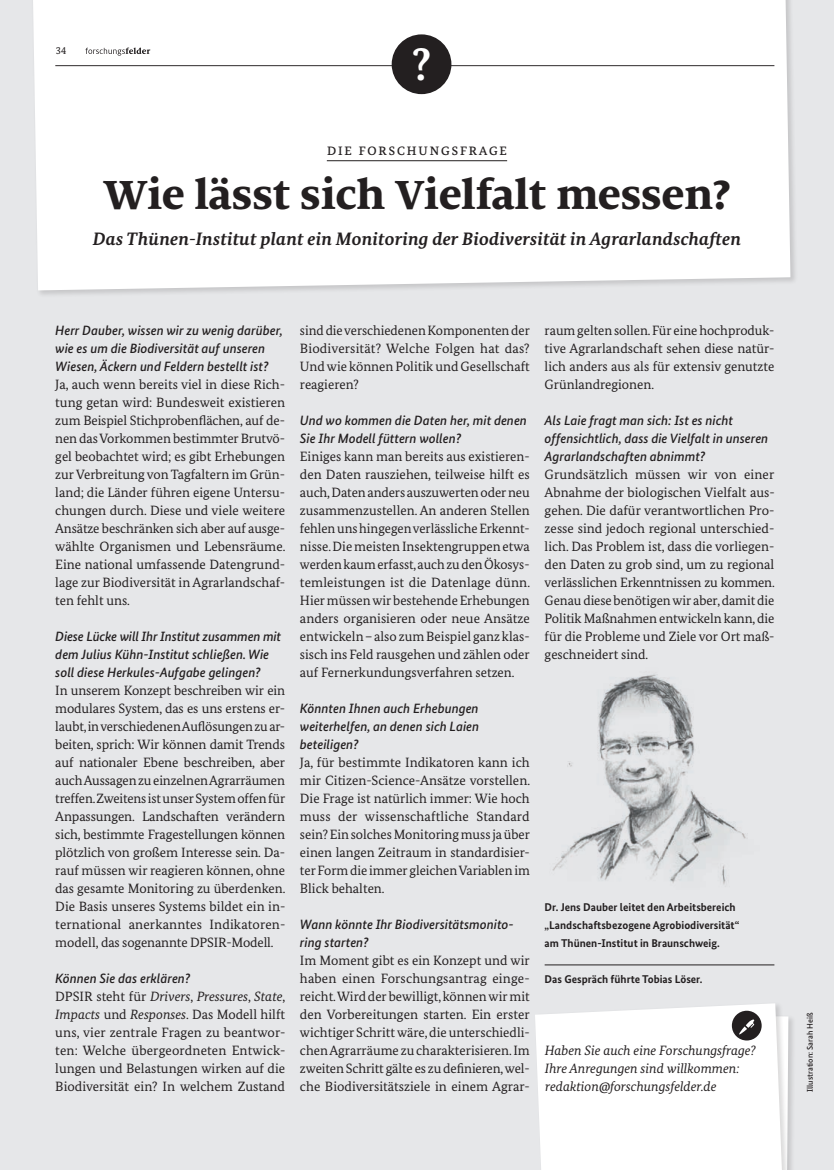
<style>
.page{position:relative;width:834px;height:1170px;background:#fff}
.page>*{position:absolute;margin:0;border:0;box-sizing:border-box;transform-origin:0 0}
.t1{font:700 45.6px "Bundes Serif";color:#fff}
.t2{font:800 45px "Milo Serif Pro";letter-spacing:-.01em;color:#231f20}
.t3{font:italic 700 18px "Bundes Serif";letter-spacing:.01em;color:#231f20}
.t4{font:16.5px "Bundes Serif";letter-spacing:.08em;color:#231f20}
.t5{font:13.5px/18px "Bundes Serif";color:#231f20;text-align:justify}
.t6{font:italic 500 13.5px/18px "Bundes Sans";color:#231f20}
.t7{font:italic 13.5px/18px "Bundes Serif";color:#231f20}
.t8{font:700 11.25px/18px "Bundes Sans";color:#231f20}
.t9{font:10.5px "Bundes Serif";color:#231f20}
.t10{font:500 8.25px "Bundes Sans";color:#231f20}
.s1{font-style:italic}
</style>
<div class="page">
<div style="left:0;top:0;width:833px;height:1169px;background:#e6e7e9"></div>
<div style="left:31px;top:0;width:766px;height:298px;background:#231f20;opacity:.16"></div>
<div style="left:33px;top:0;width:757px;height:290px;background:#fff"></div>
<div style="left:533px;top:1001px;width:259px;height:168px;background:#231f20;opacity:.16"></div>
<svg style="left:535px;top:1003px;width:246px;height:166px;fill:#fff"></svg>
<svg style="left:402px;top:88px;width:24px;height:30px"></svg>
<hr style="left:833px;top:0;width:1px;height:1169px;background:#939598">
<hr style="left:544px;top:964px;width:230px;height:1px;background:#231f20">
<hr style="left:327px;top:160px;width:180px;height:1px;background:#231f20">
<img style="left:552px;top:674px;width:194px;height:211px">
<svg style="left:731px;top:1010px;width:30px;height:30px"></svg>
<div style="left:552px;top:1014px;width:236px;height:155px;background:#fff"></div>
<svg style="left:85px;top:48px;width:65px;height:8px"></svg>
<hr style="left:55px;top:65px;width:719px;height:1px;background:#231f20">
<div style="left:391px;top:34px;width:60px;height:60px;background:#231f20;border-radius:50%"></div>
<p class="t9" style="left:56px;top:44px;width:12px">34</p>
<h1 class="t1" style="left:412px;top:37px;width:20px">?</h1>
<p class="t4" style="left:327px;top:139px;width:182px">Die Forschungsfrage</p>
<h2 class="t2" style="left:103px;top:168px;width:629px">Wie lässt sich Vielfalt messen?</h2>
<h3 class="t3" style="left:93px;top:227px;width:649px">Das Thünen-Institut plant ein Monitoring der Biodiversität in Agrarlandschaften</h3>
<p class="t6" style="left:55px;top:321px;width:229px">Herr Dauber, wissen wir zu wenig darüber, wie es um die Biodiversität auf unseren<br>Wiesen, Äckern und Feldern bestellt ist?</p>
<p class="t5" style="left:55px;top:375px;width:231px">Ja, auch wenn bereits viel in diese Rich&shy;tung getan wird: Bundesweit existieren zum Beispiel Stichprobenflächen, auf de&shy;nen das Vorkommen bestimmter Brutvö&shy;gel beobachtet wird; es gibt Erhebungen zur Verbreitung von Tagfaltern im Grün&shy;land; die Länder führen eigene Untersu&shy;chungen durch. Diese und viele weitere Ansätze beschränken sich aber auf ausge&shy;wählte Organismen und Lebensräume.<br>Eine national umfassende Datengrund&shy;lage zur Biodiversität in Agrarlandschaf&shy;ten fehlt uns.</p>
<p class="t6" style="left:55px;top:627px;width:227px">Diese Lücke will Ihr Institut zusammen mit dem Julius Kühn-Institut schließen. Wie soll diese Herkules-Aufgabe gelingen?</p>
<p class="t5" style="left:55px;top:681px;width:231px">In unserem Konzept beschreiben wir ein modulares System, das es uns erstens er&shy;laubt, in verschiedenen Auflösungen zu ar&shy;beiten, sprich: Wir können damit Trends auf nationaler Ebene beschreiben, aber auch Aussagen zu einzelnen Agrarräumen treffen. Zweitens ist unser System offen für Anpassungen. Landschaften verändern sich, bestimmte Fragestellungen können plötzlich von großem Interesse sein. Da&shy;rauf müssen wir reagieren können, ohne das gesamte Monitoring zu überdenken.<br>Die Basis unseres Systems bildet ein in&shy;ternational anerkanntes Indikatoren&shy;modell, das sogenannte DPSIR-Modell.</p>
<p class="t6" style="left:55px;top:969px;width:136px">Können Sie das erklären?</p>
<p class="t5" style="left:55px;top:987px;width:231px">DPSIR steht für <span class="s1">Drivers</span>, <span class="s1">Pressures</span>, <span class="s1">State</span>, <span class="s1">Impacts</span> und <span class="s1">Responses</span>. Das Modell hilft uns, vier zentrale Fragen zu beantwor&shy;ten: Welche übergeordneten Entwick&shy;lungen und Belastungen wirken auf die Biodiversität ein? In welchem Zustand</p>
<p class="t5" style="left:300px;top:321px;width:231px">sind die verschiedenen Komponenten der Biodiversität? Welche Folgen hat das?<br>Und wie können Politik und Gesellschaft reagieren?</p>
<p class="t6" style="left:300px;top:411px;width:228px">Und wo kommen die Daten her, mit denen<br>Sie Ihr Modell füttern wollen?</p>
<p class="t5" style="left:300px;top:447px;width:231px">Einiges kann man bereits aus existieren&shy;den Daten rausziehen, teilweise hilft es auch, Daten anders auszuwerten oder neu zusammenzustellen. An anderen Stellen fehlen uns hingegen verlässliche Erkennt&shy;nisse. Die meisten Insektengruppen etwa werden kaum erfasst, auch zu den Ökosys&shy;temleistungen ist die Datenlage dünn.<br>Hier müssen wir bestehende Erhebungen anders organisieren oder neue Ansätze entwickeln – also zum Beispiel ganz klas&shy;sisch ins Feld rausgehen und zählen oder auf Fernerkundungsverfahren setzen.</p>
<p class="t6" style="left:300px;top:699px;width:181px;text-align:justify">Könnten Ihnen auch Erhebungen weiterhelfen, an denen sich Laien beteiligen?</p>
<p class="t5" style="left:300px;top:753px;width:231px">Ja, für bestimmte Indikatoren kann ich mir Citizen-Science-Ansätze vorstellen.<br>Die Frage ist natürlich immer: Wie hoch muss der wissenschaftliche Standard sein? Ein solches Monitoring muss ja über einen langen Zeitraum in standardisier&shy;ter Form die immer gleichen Variablen im Blick behalten.</p>
<p class="t6" style="left:300px;top:915px;width:215px">Wann könnte Ihr Biodiversitätsmonito&shy;ring starten?</p>
<p class="t5" style="left:300px;top:951px;width:231px">Im Moment gibt es ein Konzept und wir haben einen Forschungsantrag einge&shy;reicht. Wird der bewilligt, können wir mit den Vorbereitungen starten. Ein erster wichtiger Schritt wäre, die unterschiedli&shy;chen Agrarräume zu charakterisieren. Im zweiten Schritt gälte es zu definieren, wel&shy;che Biodiversitätsziele in einem Agrar-</p>
<p class="t5" style="left:544px;top:321px;width:231px">raum gelten sollen. Für eine hochproduk&shy;tive Agrarlandschaft sehen diese natür&shy;lich anders aus als für extensiv genutzte Grünlandregionen.</p>
<p class="t6" style="left:544px;top:411px;width:225px">Als Laie fragt man sich: Ist es nicht offensichtlich, dass die Vielfalt in unseren<br>Agrarlandschaften abnimmt?</p>
<p class="t5" style="left:544px;top:465px;width:231px">Grundsätzlich müssen wir von einer Abnahme der biologischen Vielfalt aus&shy;gehen. Die dafür verantwortlichen Pro&shy;zesse sind jedoch regional unterschied&shy;lich. Das Problem ist, dass die vorliegen&shy;den Daten zu grob sind, um zu regional verlässlichen Erkenntnissen zu kommen.<br>Genau diese benötigen wir aber, damit die Politik Maßnahmen entwickeln kann, die für die Probleme und Ziele vor Ort maß&shy;geschneidert sind.</p>
<p class="t8" style="left:544px;top:898px;width:196px">Dr. Jens Dauber leitet den Arbeitsbereich „Landschaftsbezogene Agrobiodiversität“ am Thünen-Institut in Braunschweig.</p>
<p class="t8" style="left:544px;top:970px;width:159px">Das Gespräch führte Tobias Löser.</p>
<p class="t7" style="left:545px;top:1041px;width:212px">Haben Sie auch eine Forschungsfrage?<br>Ihre Anregungen sind willkommen: redaktion@forschungsfelder.de</p>
<p class="t10" style="left:804px;top:1092px;width:81px;rotate:-90deg">Illustration: Sarah Heiß</p>
</div>
